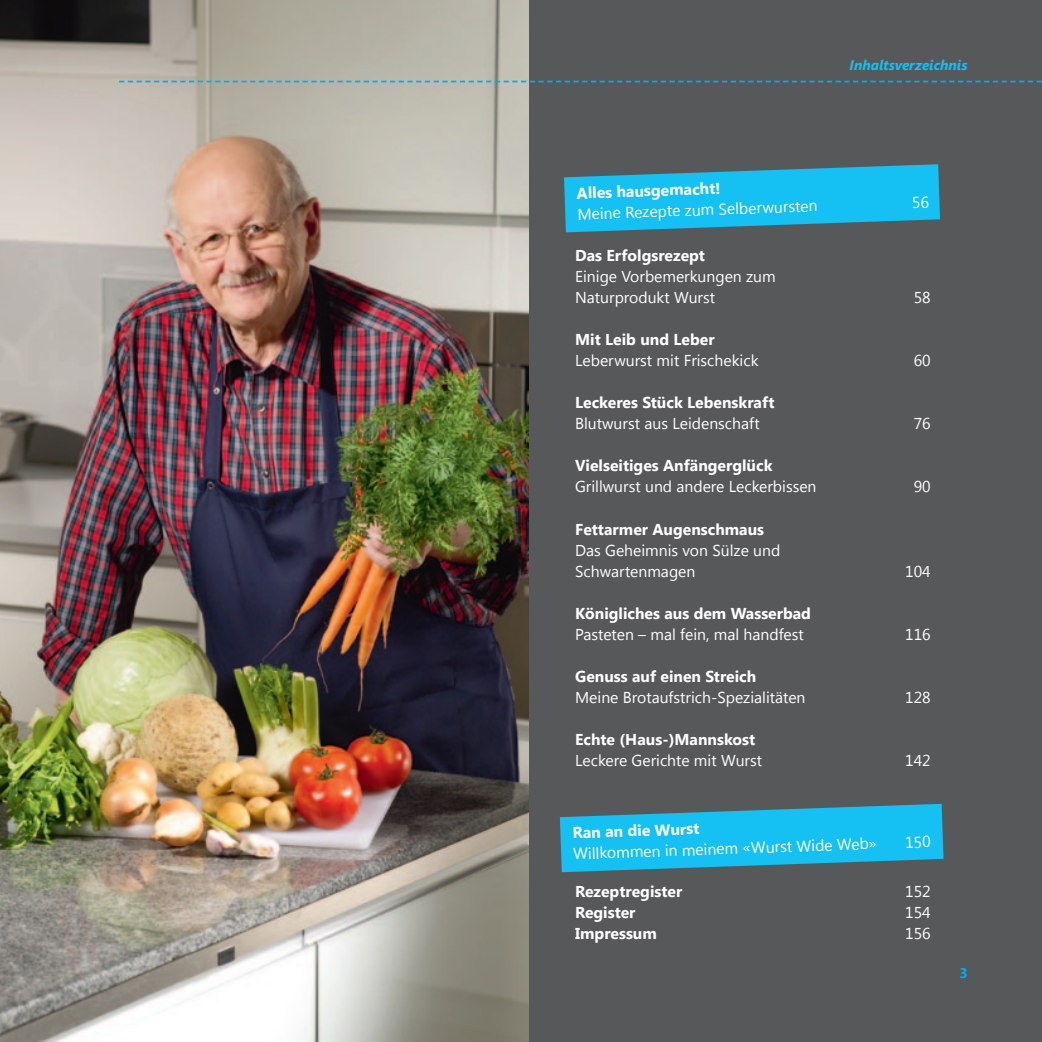
<style>
.page{position:relative;width:1042px;height:1042px;background:#57585a}
.page>*{position:absolute;margin:0;border:0;box-sizing:border-box;transform-origin:0 0}
.t1{font:15.75px/21px "Segoe UI";color:#fff}
.t2{font:700 15.75px "Segoe UI";color:#fff}
.t3{font:italic 700 14px "Segoe UI";color:#15c0f2}
.t4{font:700 14px "Segoe UI";color:#00aeef}
</style>
<div class="page">
<img style="left:0;top:0;width:528px;height:1042px">
<svg style="left:119px;top:81px;width:923px;height:1px"></svg>
<svg style="left:564px;top:164px;width:376px;height:68px"></svg>
<svg style="left:560px;top:804px;width:383px;height:68px"></svg>
<p class="t3" style="left:849px;top:55px;width:119px">Inhaltsverzeichnis</p>
<p class="t2" style="left:576px;top:182px;width:145px;rotate:-2deg">Alles hausgemacht!</p>
<p class="t1" style="left:577px;top:203px;width:242px;rotate:-2deg">Meine Rezepte zum Selberwursten</p>
<p class="t2" style="left:575px;top:245px;width:131px">Das Erfolgsrezept</p>
<p class="t1" style="left:575px;top:266px;width:202px">Einige Vorbemerkungen zum<br>Naturprodukt Wurst</p>
<p class="t1" style="left:914px;top:287px;width:18px">58</p>
<p class="t2" style="left:575px;top:329px;width:141px">Mit Leib und Leber</p>
<p class="t1" style="left:575px;top:350px;width:185px">Leberwurst mit Frischekick</p>
<p class="t1" style="left:914px;top:350px;width:18px">60</p>
<p class="t2" style="left:575px;top:392px;width:201px">Leckeres Stück Lebenskraft</p>
<p class="t1" style="left:575px;top:413px;width:186px">Blutwurst aus Leidenschaft</p>
<p class="t1" style="left:914px;top:413px;width:18px">76</p>
<p class="t2" style="left:575px;top:455px;width:199px">Vielseitiges Anfängerglück</p>
<p class="t1" style="left:575px;top:476px;width:243px">Grillwurst und andere Leckerbissen</p>
<p class="t1" style="left:914px;top:476px;width:18px">90</p>
<p class="t2" style="left:575px;top:518px;width:191px">Fettarmer Augenschmaus</p>
<p class="t1" style="left:575px;top:539px;width:207px">Das Geheimnis von Sülze und<br>Schwartenmagen</p>
<p class="t1" style="left:905px;top:560px;width:27px">104</p>
<p class="t2" style="left:575px;top:602px;width:237px">Königliches aus dem Wasserbad</p>
<p class="t1" style="left:575px;top:623px;width:230px">Pasteten – mal fein, mal handfest</p>
<p class="t1" style="left:905px;top:623px;width:27px">116</p>
<p class="t2" style="left:575px;top:665px;width:183px">Genuss auf einen Streich</p>
<p class="t1" style="left:575px;top:686px;width:232px">Meine Brotaufstrich-Spezialitäten</p>
<p class="t1" style="left:905px;top:686px;width:27px">128</p>
<p class="t2" style="left:575px;top:728px;width:182px">Echte (Haus-)Mannskost</p>
<p class="t1" style="left:575px;top:749px;width:189px">Leckere Gerichte mit Wurst</p>
<p class="t1" style="left:905px;top:749px;width:27px">142</p>
<p class="t2" style="left:572px;top:821px;width:128px;rotate:-2deg">Ran an die Wurst</p>
<p class="t1" style="left:573px;top:842px;width:305px;rotate:-2deg">Willkommen in meinem «Wurst Wide Web»</p>
<p class="t2" style="left:575px;top:880px;width:109px">Rezeptregister</p>
<p class="t1" style="left:905px;top:880px;width:27px">152</p>
<p class="t2" style="left:575px;top:901px;width:62px">Register</p>
<p class="t1" style="left:905px;top:901px;width:27px">154</p>
<p class="t2" style="left:575px;top:922px;width:83px">Impressum</p>
<p class="t1" style="left:905px;top:922px;width:27px">156</p>
<p class="t4" style="left:959px;top:963px;width:10px">3</p>
</div>
